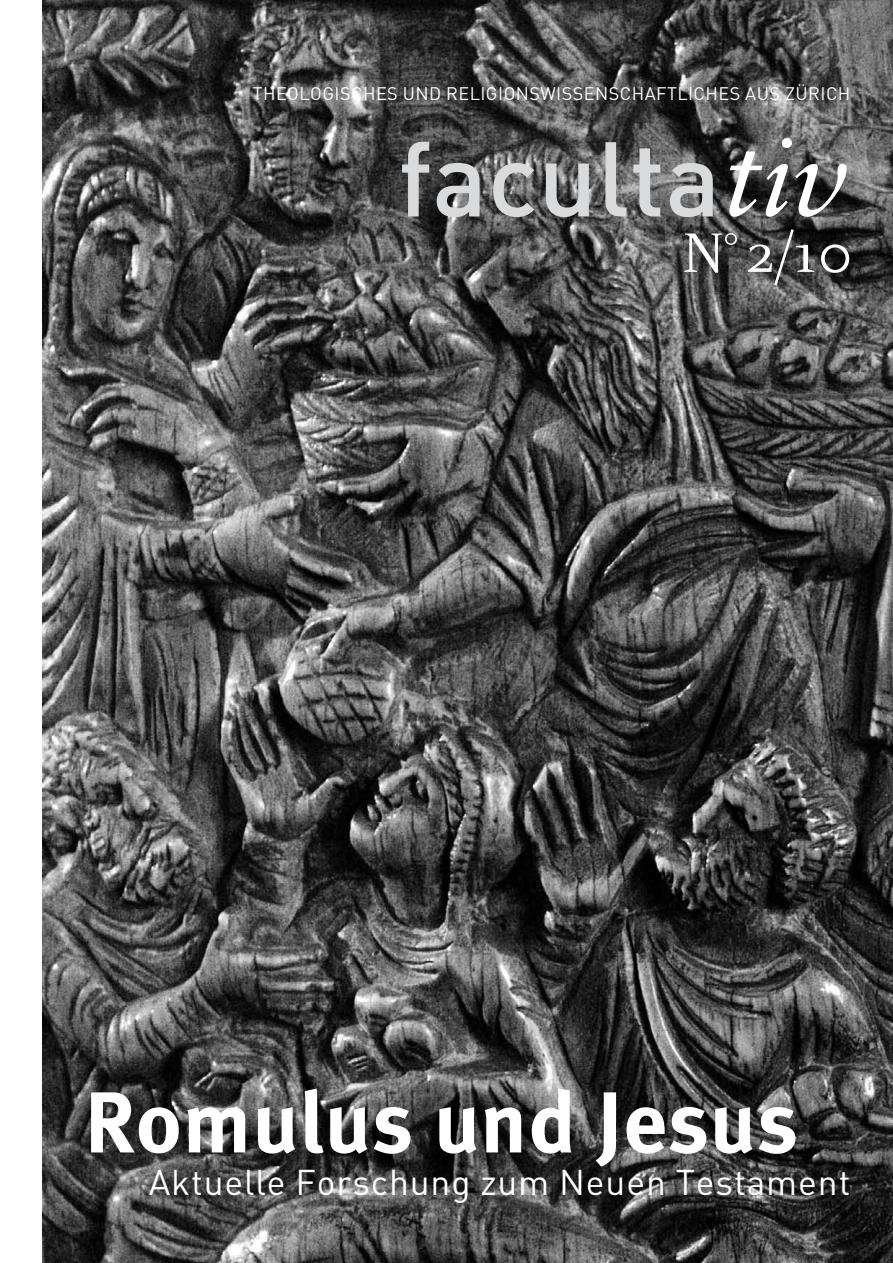
<style>
.page{position:relative;width:893px;height:1263px;background:#fff}
.page>*{position:absolute;margin:0;border:0;box-sizing:border-box;transform-origin:0 0}
.t1{font:500 104.25px "DI Nref";color:#d9dadb}
.t2{font:700 86.4px "Meta";letter-spacing:.005em;color:#fff}
.t3{font:61.5px "Celeste";color:#fff}
.t4{font:35.4px "DI Nref";letter-spacing:.025em;color:#fff}
.t5{font:18px "DI Nref";letter-spacing:.025em;color:#fff}
.s1{font-family:"Sabon LT";font-weight:400;font-style:italic;font-size:112.05px;color:#fff}
</style>
<div class="page">
<img style="left:43px;top:0;width:850px;height:1263px">
<p class="t5" style="left:253px;top:82px;width:599px">THEOLOGISCHES UND RELIGIONSWISSENSCHAFTLICHES AUS ZÜRICH</p>
<h1 class="t1" style="left:398px;top:112px;width:452px">faculta<span class="s1">tiv</span></h1>
<h3 class="t3" style="left:682px;top:220px;width:170px">N° 2/10</h3>
<h2 class="t2" style="left:85px;top:1068px;width:715px">Romulus und Jesus</h2>
<h3 class="t4" style="left:149px;top:1160px;width:703px">AKTUELLE FORSCHUNG ZUM NEUEN TESTAMENT</h3>
</div>
